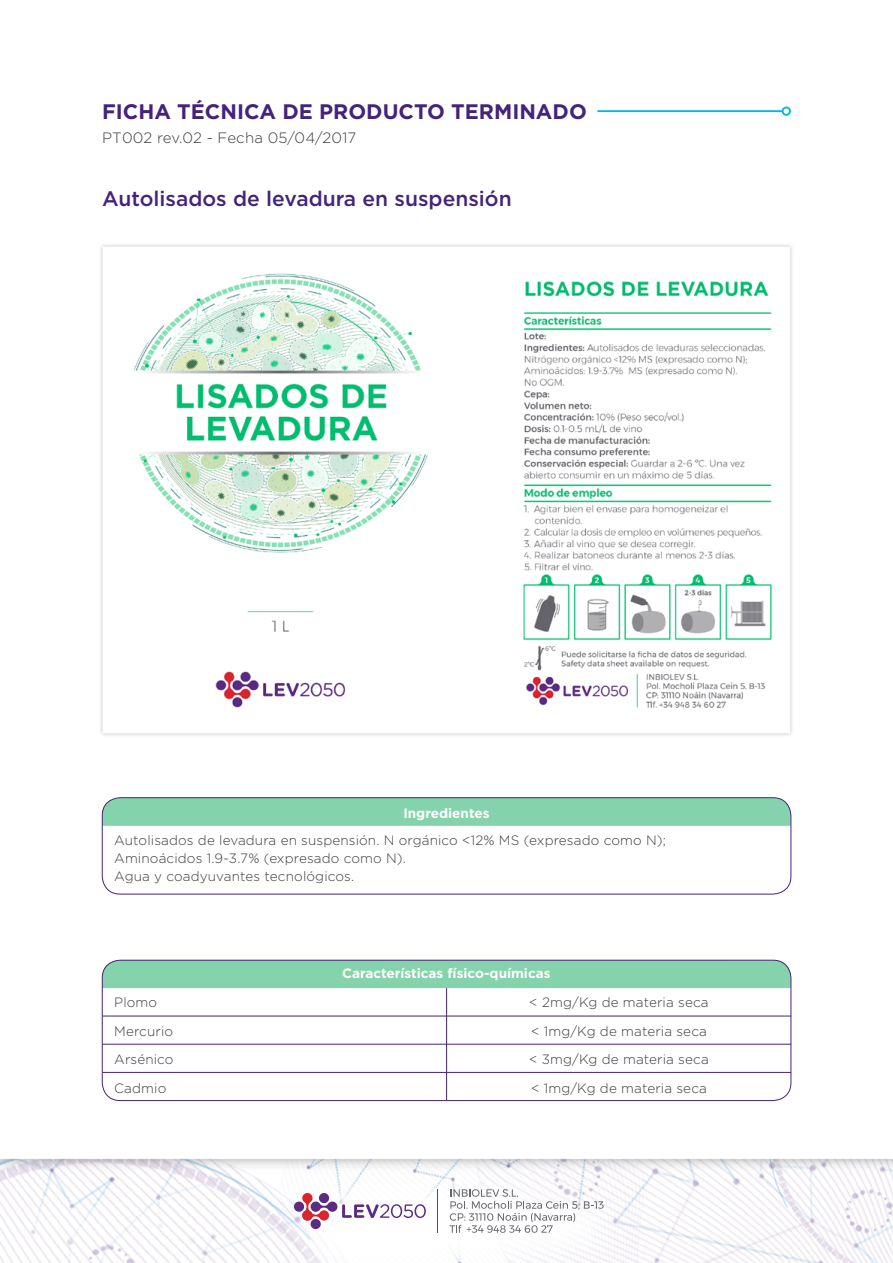
<style>
.page{position:relative;width:893px;height:1263px;background:#fff}
.page>*{position:absolute;margin:0;border:0;box-sizing:border-box;transform-origin:0 0}
.t1{font:500 21px "Gotham";color:#44237a}
.t2{font:700 21px "Gotham";color:#44237a}
.t3{font:300 15px "Gotham";letter-spacing:.01em;color:#3c3c3b}
.t4{font:300 13.5px/28.5px "Gotham";letter-spacing:.01em;color:#3c3c3b}
.t5{font:700 13.5px "Gotham";color:#fff}
</style>
<div class="page">
<img style="left:0;top:1158px;width:893px;height:105px">
<div style="left:311px;top:1219px;width:10px;height:10px;background:#5b2c82;border-radius:50%"></div>
<div style="left:294px;top:1201px;width:10px;height:11px;background:#5b2c82;border-radius:50%"></div>
<svg style="left:302px;top:1193px;width:124px;height:27px"></svg>
<svg style="left:449px;top:1189px;width:155px;height:44px"></svg>
<hr style="left:437px;top:1189px;width:1px;height:43px;background:#195da9">
<hr style="left:597px;top:110px;width:186px;height:2px;background:#00b7ed">
<div style="left:782px;top:107px;width:9px;height:9px;border:2px solid #00b7ed;border-radius:50%"></div>
<div style="left:102px;top:798px;width:689px;height:28px;background:#85d3ac"></div>
<div style="left:102px;top:797px;width:689px;height:97px;border:1px solid #44237a;border-radius:18px"></div>
<img style="left:100px;top:245px;width:692px;height:490px">
<div style="left:102px;top:960px;width:689px;height:28px;background:#85d3ac"></div>
<div style="left:102px;top:960px;width:689px;height:141px;border:1px solid #44237a;border-radius:18px"></div>
<hr style="left:102px;top:1016px;width:689px;height:1px;background:#44237a">
<hr style="left:102px;top:1044px;width:689px;height:1px;background:#44237a">
<hr style="left:102px;top:1072px;width:689px;height:1px;background:#44237a">
<hr style="left:446px;top:988px;width:1px;height:112px;background:#44237a">
<h1 class="t2" style="left:102px;top:97px;width:486px">FICHA TÉCNICA DE PRODUCTO TERMINADO</h1>
<p class="t3" style="left:102px;top:128px;width:256px">PT002 rev.02 - Fecha 05/04/2017</p>
<h1 class="t1" style="left:102px;top:184px;width:411px">Autolisados de levadura en suspensión</h1>
<p class="t5" style="left:403px;top:805px;width:88px">Ingredientes</p>
<p class="t4" style="left:114px;top:831px;width:553px;line-height:18px">Autolisados de levadura en suspensión. N orgánico &lt;12% MS (expresado como N);<br>Aminoácidos 1.9-3.7% (expresado como N).<br>Agua y coadyuvantes tecnológicos.</p>
<p class="t5" style="left:342px;top:964px;width:210px">Características físico-químicas</p>
<p class="t4" style="left:114px;top:988px;width:61px">Plomo<br>Mercurio<br>Arsénico<br>Cadmio</p>
<p class="t4" style="left:529px;top:988px;width:181px">&lt; 2mg/Kg de materia seca &lt; 1mg/Kg de materia seca &lt; 3mg/Kg de materia seca &lt; 1mg/Kg de materia seca</p>
</div>
